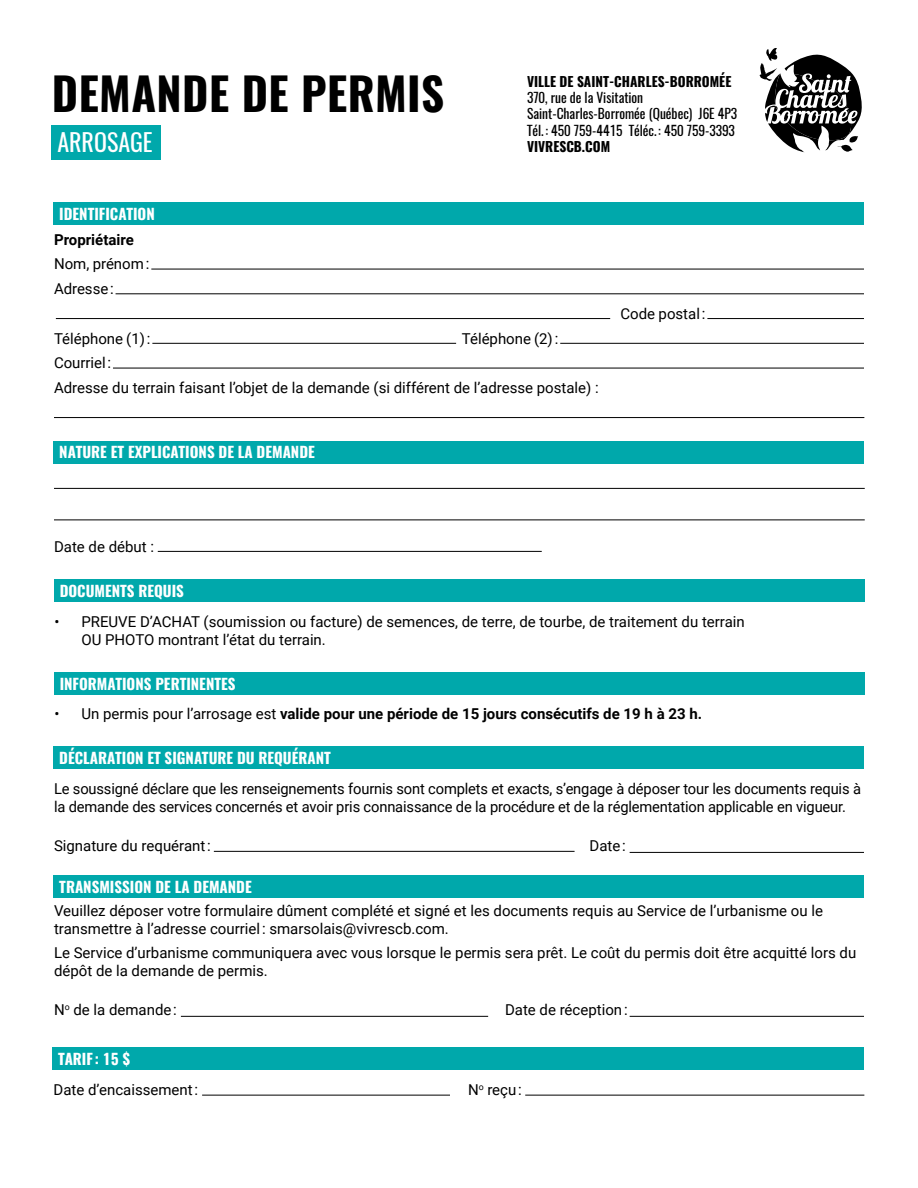
<style>
.page{position:relative;width:918px;height:1188px;background:#fff}
.page>*{position:absolute;margin:0;border:0;box-sizing:border-box;transform-origin:0 0}
.t1{font:700 45px "Oswald";letter-spacing:.01em;color:#000}
.t2{font:24px "Oswald";color:#fff}
.t3{font:15px/18px "Roboto";color:#000}
.t4{font:700 15px "Oswald";color:#fff}
.t5{font:700 15px "Roboto";color:#000}
.t6{font:13.5px/16.2px "Oswald";color:#000}
.t7{font:700 13.5px "Oswald";color:#000}
.s1{font-weight:400}
</style>
<div class="page">
<svg style="left:760px;top:48px;width:102px;height:104px"></svg>
<hr style="left:151px;top:269px;width:713px;height:1px;background:#000">
<hr style="left:116px;top:293px;width:748px;height:1px;background:#000">
<hr style="left:56px;top:318px;width:554px;height:1px;background:#000">
<hr style="left:707px;top:318px;width:157px;height:1px;background:#000">
<hr style="left:152px;top:343px;width:304px;height:1px;background:#000">
<hr style="left:560px;top:343px;width:304px;height:1px;background:#000">
<hr style="left:113px;top:368px;width:751px;height:1px;background:#000">
<hr style="left:54px;top:417px;width:810px;height:1px;background:#000">
<div style="left:52px;top:125px;width:109px;height:35px;background:#00a8ab"></div>
<div style="left:54px;top:202px;width:810px;height:22px;background:#00a8ab"></div>
<hr style="left:54px;top:488px;width:811px;height:1px;background:#000">
<hr style="left:54px;top:520px;width:811px;height:1px;background:#000">
<hr style="left:158px;top:551px;width:384px;height:1px;background:#000">
<div style="left:54px;top:441px;width:810px;height:23px;background:#00a8ab"></div>
<div style="left:54px;top:579px;width:811px;height:23px;background:#00a8ab"></div>
<div style="left:54px;top:672px;width:811px;height:23px;background:#00a8ab"></div>
<div style="left:54px;top:746px;width:810px;height:23px;background:#00a8ab"></div>
<hr style="left:214px;top:851px;width:361px;height:1px;background:#000">
<hr style="left:630px;top:852px;width:234px;height:1px;background:#000">
<div style="left:54px;top:875px;width:810px;height:23px;background:#00a8ab"></div>
<hr style="left:181px;top:1016px;width:307px;height:1px;background:#000">
<hr style="left:630px;top:1016px;width:234px;height:1px;background:#000">
<div style="left:52px;top:1048px;width:811px;height:22px;background:#00a8ab"></div>
<hr style="left:202px;top:1095px;width:248px;height:1px;background:#000">
<hr style="left:525px;top:1095px;width:339px;height:1px;background:#000">
<h1 class="t1" style="left:52px;top:70px;width:394px">DEMANDE DE PERMIS</h1>
<h2 class="t2" style="left:57px;top:121px;width:97px">ARROSAGE</h2>
<p class="t4" style="left:59px;top:206px;width:97px">IDENTIFICATION</p>
<p class="t5" style="left:54px;top:229px;width:81px">Propriétaire</p>
<p class="t3" style="left:54px;top:251px;width:97px;line-height:24.8px">Nom, prénom :<br>Adresse :</p>
<p class="t7" style="left:527px;top:74px;width:206px">VILLE DE SAINT-CHARLES-BORROMÉE</p>
<p class="t6" style="left:527px;top:88px;width:212px">370, rue de la Visitation<br>Saint-Charles-Borromée (Québec) J6E 4P3<br>Tél. : 450 759-4415 Téléc. : 450 759-3393</p>
<p class="t7" style="left:527px;top:139px;width:85px">VIVRESCB.COM</p>
<p class="t3" style="left:620px;top:304px;width:87px">Code postal :</p>
<p class="t3" style="left:54px;top:329px;width:98px">Téléphone (1) :</p>
<p class="t3" style="left:462px;top:329px;width:98px">Téléphone (2) :</p>
<p class="t3" style="left:54px;top:350px;width:546px;line-height:24.8px">Courriel :<br>Adresse du terrain faisant l’objet de la demande (si différent de l’adresse postale) :</p>
<p class="t4" style="left:59px;top:444px;width:257px">NATURE ET EXPLICATIONS DE LA DEMANDE</p>
<p class="t3" style="left:54px;top:537px;width:102px">Date de début :</p>
<p class="t4" style="left:60px;top:583px;width:126px">DOCUMENTS REQUIS</p>
<p class="t3" style="left:81px;top:612px;width:665px;text-indent:-27px">• PREUVE D’ACHAT (soumission ou facture) de semences, de terre, de tourbe, de traitement du terrain<br>OU PHOTO montrant l’état du terrain.</p>
<p class="t4" style="left:60px;top:676px;width:177px">INFORMATIONS PERTINENTES</p>
<p class="t5" style="left:54px;top:704px;width:649px"><span class="s1">• Un permis pour l’arrosage est</span> valide pour une période de 15 jours consécutifs de 19 h à 23 h.</p>
<p class="t4" style="left:59px;top:750px;width:273px">DÉCLARATION ET SIGNATURE DU REQUÉRANT</p>
<p class="t3" style="left:54px;top:780px;width:809px">Le soussigné déclare que les renseignements fournis sont complets et exacts, s’engage à déposer tour les documents requis à la demande des services concernés et avoir pris connaissance de la procédure et de la réglementation applicable en vigueur.</p>
<p class="t3" style="left:54px;top:836px;width:158px">Signature du requérant :</p>
<p class="t3" style="left:590px;top:836px;width:38px">Date :</p>
<p class="t4" style="left:59px;top:879px;width:194px">TRANSMISSION DE LA DEMANDE</p>
<p class="t3" style="left:54px;top:901px;width:771px">Veuillez déposer votre formulaire dûment complété et signé et les documents requis au Service de l’urbanisme ou le transmettre à l’adresse courriel : smarsolais@vivrescb.com.</p>
<p class="t3" style="left:54px;top:944px;width:804px">Le Service d’urbanisme communiquera avec vous lorsque le permis sera prêt. Le coût du permis doit être acquitté lors du dépôt de la demande de permis.</p>
<p class="t3" style="left:54px;top:1000px;width:124px">N<sup>o</sup> de la demande :</p>
<p class="t3" style="left:505px;top:1000px;width:124px">Date de réception :</p>
<p class="t4" style="left:58px;top:1051px;width:73px">TARIF : 15 $</p>
<p class="t3" style="left:54px;top:1080px;width:146px">Date d’encaissement :</p>
<p class="t3" style="left:468px;top:1080px;width:55px">N<sup>o</sup> reçu :</p>
</div>
